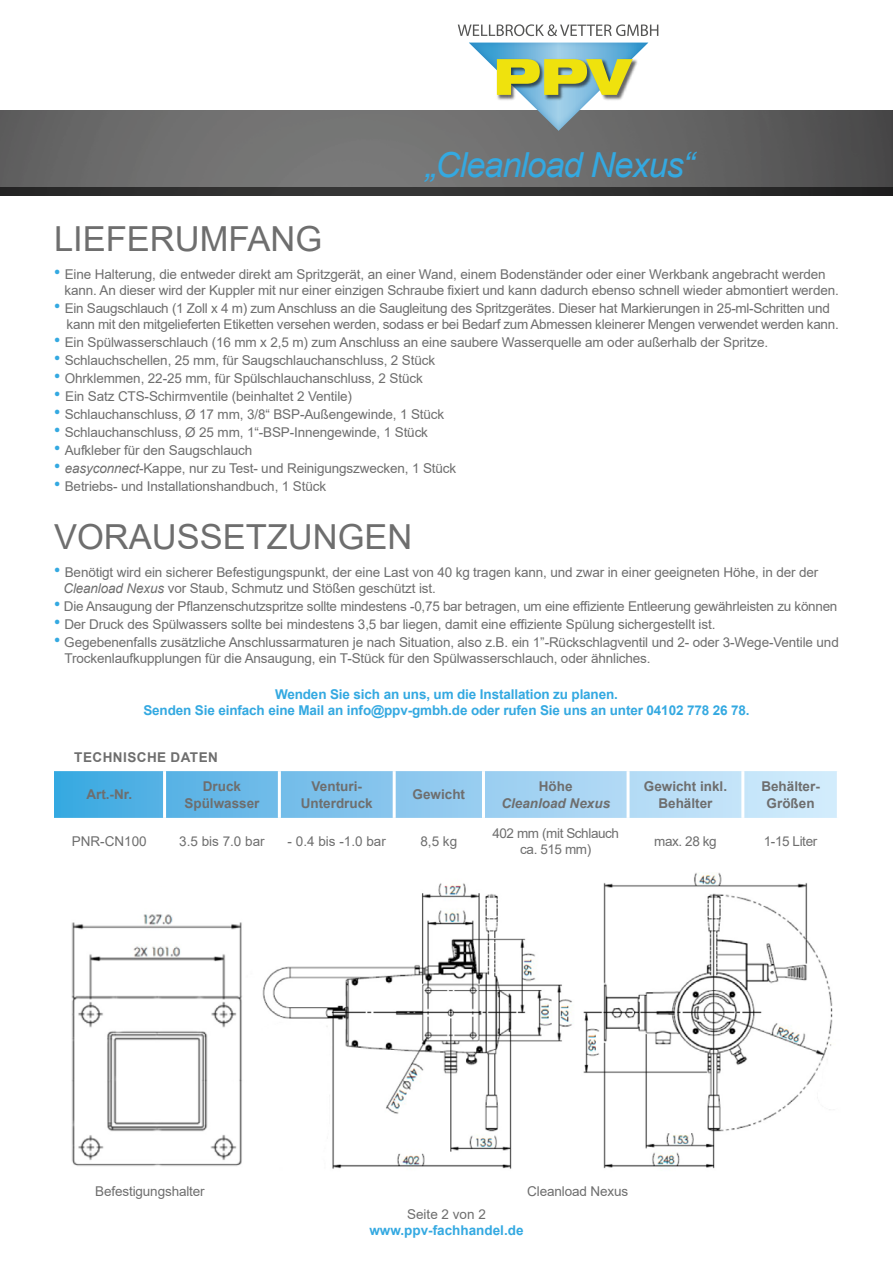
<style>
.page{position:relative;width:893px;height:1263px;background:#fff}
.page>*{position:absolute;margin:0;border:0;box-sizing:border-box;transform-origin:0 0}
.t1{font:34.5px "Arial";color:#6e6e6e}
.t2{font:italic 34.5px "Arial";letter-spacing:-.03em;color:#34a9e1}
.t3{font:13.5px/18px "Arial";letter-spacing:-.01em;color:#6e6e6e}
.t4{font:700 13.5px/16.2px "Arial";letter-spacing:-.01em;color:#34a9e1;text-align:center}
.t5{font:700 13.5px/16.2px "Arial";color:#6e6e6e;text-align:center}
.t6{font:13.5px/16.2px "Arial";letter-spacing:-.03em;color:#6e6e6e;text-align:center}
.t7{font:700 13.5px "Arial";letter-spacing:.035em;color:#6e6e6e}
.t8{font:italic 700 13.5px "Arial";color:#6e6e6e}
.s1{font-family:"Myriad Pro";font-weight:700;font-size:22.5px;color:#34a9e1}
.s2{font-style:italic}
</style>
<div class="page">
<svg style="left:54px;top:771px;width:783px;height:47px;background:#8ecaee"></svg>
<hr style="left:163px;top:771px;width:3px;height:47px;background:#fff">
<hr style="left:278px;top:771px;width:3px;height:47px;background:#fff">
<hr style="left:393px;top:771px;width:3px;height:47px;background:#fff">
<hr style="left:482px;top:771px;width:3px;height:47px;background:#fff">
<hr style="left:627px;top:771px;width:3px;height:47px;background:#fff">
<hr style="left:741px;top:771px;width:3px;height:47px;background:#fff">
<img style="left:0;top:111px;width:893px;height:76px">
<svg style="left:469px;top:43px;width:179px;height:88px"></svg>
<svg style="left:458px;top:24px;width:200px;height:12px"></svg>
<img style="left:0;top:187px;width:893px;height:9px">
<img style="left:71px;top:872px;width:762px;height:297px">
<h1 class="t2" style="left:425px;top:143px;width:271px">„Cleanload Nexus“</h1>
<h1 class="t1" style="left:54px;top:215px;width:270px">LIEFERUMFANG</h1>
<p class="t3" style="left:64px;top:266px;width:776px;line-height:16.2px;text-indent:-10px"><span class="s1">·</span> Eine Halterung, die entweder direkt am Spritzgerät, an einer Wand, einem Bodenständer oder einer Werkbank angebracht werden kann. An dieser wird der Kuppler mit nur einer einzigen Schraube fixiert und kann dadurch ebenso schnell wieder abmontiert werden.</p>
<p class="t3" style="left:67px;top:300px;width:774px;line-height:16.2px;text-indent:-13px"><span class="s1">·</span> Ein Saugschlauch (1 Zoll x 4 m) zum Anschluss an die Saugleitung des Spritzgerätes. Dieser hat Markierungen in 25-ml-Schritten und kann mit den mitgelieferten Etiketten versehen werden, sodass er bei Bedarf zum Abmessen kleinerer Mengen verwendet werden kann.</p>
<p class="t3" style="left:54px;top:333px;width:716px"><span class="s1">·</span> Ein Spülwasserschlauch (16 mm x 2,5 m) zum Anschluss an eine saubere Wasserquelle am oder außerhalb der Spritze. <span class="s1">·</span> Schlauchschellen, 25 mm, für Saugschlauchanschluss, 2 Stück<br><span class="s1">·</span> Ohrklemmen, 22-25 mm, für Spülschlauchanschluss, 2 Stück<br><span class="s1">·</span> Ein Satz CTS-Schirmventile (beinhaltet 2 Ventile)<br><span class="s1">·</span> Schlauchanschluss, Ø 17 mm, 3/8“ BSP-Außengewinde, 1 Stück<br><span class="s1">·</span> Schlauchanschluss, Ø 25 mm, 1“-BSP-Innengewinde, 1 Stück<br><span class="s1">·</span> Aufkleber für den Saugschlauch<br><span class="s1">·</span> <span class="s2">easyconnect</span>-Kappe, nur zu Test- und Reinigungszwecken, 1 Stück<br><span class="s1">·</span> Betriebs- und Installationshandbuch, 1 Stück</p>
<h1 class="t1" style="left:54px;top:513px;width:360px">VORAUSSETZUNGEN</h1>
<p class="t3" style="left:63px;top:564px;width:756px;line-height:16.2px;text-indent:-9px"><span class="s1">·</span> Benötigt wird ein sicherer Befestigungspunkt, der eine Last von 40 kg tragen kann, und zwar in einer geeigneten Höhe, in der der<br><span class="s2">Cleanload Nexus</span> vor Staub, Schmutz und Stößen geschützt ist.</p>
<p class="t3" style="left:54px;top:597px;width:786px"><span class="s1">·</span> Die Ansaugung der Pflanzenschutzspritze sollte mindestens -0,75 bar betragen, um eine effiziente Entleerung gewährleisten zu können <span class="s1">·</span> Der Druck des Spülwassers sollte bei mindestens 3,5 bar liegen, damit eine effiziente Spülung sichergestellt ist.<br><span class="s1">·</span> Gegebenenfalls zusätzliche Anschlussarmaturen je nach Situation, also z.B. ein 1”-Rückschlagventil und 2- oder 3-Wege-Ventile und</p>
<p class="t3" style="left:65px;top:649px;width:587px">Trockenlaufkupplungen für die Ansaugung, ein T-Stück für den Spülwasserschlauch, oder ähnliches.</p>
<p class="t4" style="left:143px;top:686px;width:608px">Wenden Sie sich an uns, um die Installation zu planen.<br>Senden Sie einfach eine Mail an info@ppv-gmbh.de oder rufen Sie uns an unter 04102 778 26 78.</p>
<p class="t7" style="left:74px;top:747px;width:145px">TECHNISCHE DATEN</p>
<p class="t5" style="left:86px;top:787px;width:47px">Art.-Nr.</p>
<p class="t5" style="left:184px;top:779px;width:77px">Druck<br>Spülwasser</p>
<p class="t5" style="left:301px;top:779px;width:74px">Venturi-<br>Unterdruck</p>
<p class="t5" style="left:413px;top:787px;width:54px">Gewicht</p>
<p class="t5" style="left:539px;top:779px;width:35px">Höhe</p>
<p class="t8" style="left:501px;top:794px;width:110px">Cleanload Nexus</p>
<p class="t5" style="left:644px;top:779px;width:85px">Gewicht inkl.<br>Behälter</p>
<p class="t5" style="left:761px;top:779px;width:60px">Behälter-<br>Größen</p>
<p class="t3" style="left:72px;top:832px;width:77px">PNR-CN100</p>
<p class="t3" style="left:179px;top:832px;width:87px">3.5 bis 7.0 bar</p>
<p class="t3" style="left:288px;top:832px;width:100px">- 0.4 bis -1.0 bar</p>
<p class="t3" style="left:420px;top:832px;width:38px">8,5 kg</p>
<p class="t6" style="left:492px;top:825px;width:128px">402 mm (mit Schlauch ca. 515 mm)</p>
<p class="t3" style="left:654px;top:832px;width:64px">max. 28 kg</p>
<p class="t3" style="left:764px;top:832px;width:55px">1-15 Liter</p>
<p class="t3" style="left:95px;top:1182px;width:111px">Befestigungshalter</p>
<p class="t3" style="left:527px;top:1182px;width:102px">Cleanload Nexus</p>
<p class="t3" style="left:407px;top:1205px;width:80px">Seite 2 von 2</p>
<p class="t4" style="left:369px;top:1222px;width:156px">www.ppv-fachhandel.de</p>
</div>
